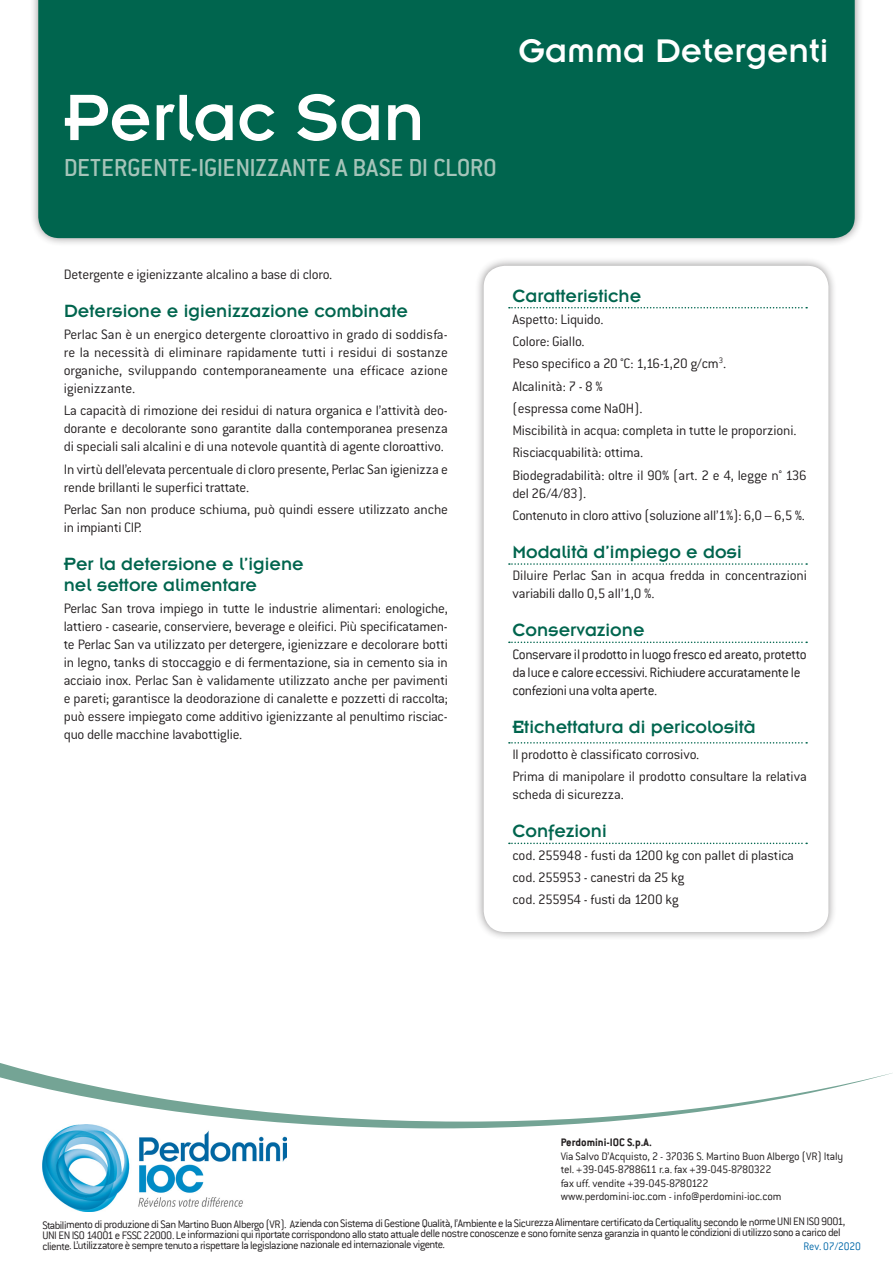
<style>
.page{position:relative;width:893px;height:1263px;background:#fff}
.page>*{position:absolute;margin:0;border:0;box-sizing:border-box;transform-origin:0 0}
._1_NOME_PRODOTTO{font:72px "Insignia";color:#fff}
._0{font:36px "Insignia";color:#fff}
._2_SOTTOTITOLO{font:500 27px "Conduit ITC";letter-spacing:-.005em;color:#a5c4b9}
._6_H4{font:19.5px "Insignia A";color:#00654e}
._5_H4{font:19.5px/21px "Insignia A";color:#00654e}
._4_testo{font:300 15px/18px "Conduit ITC";letter-spacing:-.015em;color:#231f20;text-align:justify}
._7_testo{font:300 15px/18px "Conduit ITC";letter-spacing:-.015em;color:#231f20}
._6_H4-2{font:300 15px/18px "Conduit ITC";letter-spacing:-.03em;color:#231f20}
.t1{font:300 12px/10.9px "Conduit ITC";letter-spacing:-.045em;color:#231f20}
.t2{font:300 12px/13.5px "Conduit ITC";letter-spacing:-.015em;color:#231f20}
.t3{font:700 12px "Conduit ITC";color:#231f20}
._8_REV{font:300 12px "Conduit ITC";letter-spacing:-.01em;color:#0068a9;scale:.95 1}
</style>
<div class="page">
<div style="left:29px;top:0;width:835px;height:247px;background:#231f20;opacity:.5"></div>
<div style="left:38px;top:0;width:817px;height:238px;background:#00654e"></div>
<svg style="left:0;top:1063px;width:892px;height:65px"></svg>
<div style="left:475px;top:257px;width:363px;height:684px;background:#231f20;opacity:.5"></div>
<div style="left:484px;top:266px;width:344px;height:666px;background:#fff;border-radius:21px"></div>
<svg style="left:509px;top:307px;width:298px;height:1px"></svg>
<svg style="left:509px;top:563px;width:298px;height:2px"></svg>
<svg style="left:509px;top:641px;width:298px;height:2px"></svg>
<svg style="left:509px;top:742px;width:298px;height:1px"></svg>
<svg style="left:509px;top:843px;width:298px;height:1px"></svg>
<img style="left:42px;top:1125px;width:245px;height:86px">
<p class="_1_NOME_PRODOTTO" style="left:64px;top:81px;width:362px">Perlac San</p>
<p class="_2_SOTTOTITOLO" style="left:64px;top:152px;width:435px">DETERGENTE-IGIENIZZANTE A BASE DI CLORO</p>
<p class="_0" style="left:519px;top:32px;width:311px">Gamma Detergenti</p>
<p class="_4_testo" style="left:64px;top:265px;width:270px">Detergente e igienizzante alcalino a base di cloro.</p>
<p class="_5_H4" style="left:64px;top:300px;width:346px">Detersione e igienizzazione combinate</p>
<p class="_4_testo" style="left:64px;top:326px;width:386px">Perlac San è un energico detergente cloroattivo in grado di soddisfa&shy;re la necessità di eliminare rapidamente tutti i residui di sostanze organiche, sviluppando contemporaneamente una efficace azione igienizzante.</p>
<p class="_4_testo" style="left:64px;top:402px;width:386px">La capacità di rimozione dei residui di natura organica e l’attività deo&shy;dorante e decolorante sono garantite dalla contemporanea presenza di speciali sali alcalini e di una notevole quantità di agente cloroattivo.</p>
<p class="_4_testo" style="left:64px;top:460px;width:386px">In virtù dell’elevata percentuale di cloro presente, Perlac San igienizza e rende brillanti le superfici trattate.</p>
<p class="_4_testo" style="left:64px;top:500px;width:386px">Perlac San non produce schiuma, può quindi essere utilizzato anche in impianti CIP.</p>
<p class="_5_H4" style="left:64px;top:553px;width:242px">Per la detersione e l’igiene nel settore alimentare</p>
<p class="_4_testo" style="left:64px;top:600px;width:386px">Perlac San trova impiego in tutte le industrie alimentari: enologiche, lattiero - casearie, conserviere, beverage e oleifici. Più specificatamen&shy;te Perlac San va utilizzato per detergere, igienizzare e decolorare botti in legno, tanks di stoccaggio e di fermentazione, sia in cemento sia in acciaio inox. Perlac San è validamente utilizzato anche per pavimenti e pareti; garantisce la deodorazione di canalette e pozzetti di raccolta; può essere impiegato come additivo igienizzante al penultimo risciac&shy;quo delle macchine lavabottiglie.</p>
<p class="_6_H4" style="left:512px;top:286px;width:130px">Caratteristiche</p>
<p class="_7_testo" style="left:512px;top:310px;width:93px">Aspetto: Liquido.</p>
<p class="_7_testo" style="left:512px;top:332px;width:74px">Colore: Giallo.</p>
<p class="_7_testo" style="left:512px;top:355px;width:216px">Peso specifico a 20 °C: 1,16-1,20 g/cm<sup>3</sup>.</p>
<p class="_7_testo" style="left:512px;top:377px;width:92px">Alcalinità: 7 - 8 %</p>
<p class="_7_testo" style="left:512px;top:399px;width:132px">(espressa come NaOH).</p>
<p class="_7_testo" style="left:512px;top:421px;width:286px">Miscibilità in acqua: completa in tutte le proporzioni.</p>
<p class="_7_testo" style="left:512px;top:444px;width:132px">Risciacquabilità: ottima.</p>
<p class="_7_testo" style="left:512px;top:466px;width:296px">Biodegradabilità: oltre il 90% (art. 2 e 4, legge n° 136 del 26/4/83).</p>
<p class="_7_testo" style="left:512px;top:506px;width:294px">Contenuto in cloro attivo (soluzione all’1%): 6,0 – 6,5 %.</p>
<p class="_6_H4" style="left:512px;top:542px;width:231px">Modalità d’impiego e dosi</p>
<p class="_7_testo" style="left:512px;top:567px;width:296px">Diluire Perlac San in acqua fredda in concentrazioni variabili dallo 0,5 all’1,0 %.</p>
<p class="_6_H4" style="left:512px;top:620px;width:134px">Conservazione</p>
<p class="_6_H4-2" style="left:512px;top:645px;width:296px">Conservare il prodotto in luogo fresco ed areato, protetto da luce e calore eccessivi. Richiudere accuratamente le confezioni una volta aperte.</p>
<p class="_6_H4" style="left:512px;top:716px;width:245px">Etichettatura di pericolosità</p>
<p class="_7_testo" style="left:512px;top:745px;width:188px">Il prodotto è classificato corrosivo.</p>
<p class="_7_testo" style="left:512px;top:768px;width:296px">Prima di manipolare il prodotto consultare la relativa scheda di sicurezza.</p>
<p class="_6_H4" style="left:512px;top:821px;width:96px">Confezioni</p>
<p class="_7_testo" style="left:512px;top:846px;width:283px">cod. 255948 - fusti da 1200 kg con pallet di plastica</p>
<p class="_7_testo" style="left:512px;top:868px;width:173px">cod. 255953 - canestri da 25 kg</p>
<p class="_7_testo" style="left:512px;top:890px;width:168px">cod. 255954 - fusti da 1200 kg</p>
<p class="t3" style="left:561px;top:1135px;width:93px">Perdomini-IOC S.p.A.</p>
<p class="t2" style="left:561px;top:1149px;width:284px">Via Salvo D’Acquisto, 2 - 37036 S. Martino Buon Albergo (VR) Italy tel. +39-045-8788611 r.a. fax +39-045-8780322<br>fax uff. vendite +39-045-8780122<br>www.perdomini-ioc.com - info@perdomini-ioc.com</p>
<p class="t1" style="left:42px;top:1217px;width:804px">Stabilimento di produzione di San Martino Buon Albergo (VR). Azienda con Sistema di Gestione Qualità, l’Ambiente e la Sicurezza Alimentare certificato da Certiquality secondo le norme UNI EN ISO 9001,<br>UNI EN ISO 14001 e FSSC 22000. Le informazioni qui riportate corrispondono allo stato attuale delle nostre conoscenze e sono fornite senza garanzia in quanto le condizioni di utilizzo sono a carico del cliente. L’utilizzatore è sempre tenuto a rispettare la legislazione nazionale ed internazionale vigente.</p>
<p class="_8_REV" style="left:804px;top:1240px;width:62px">Rev. 07/2020</p>
</div>
